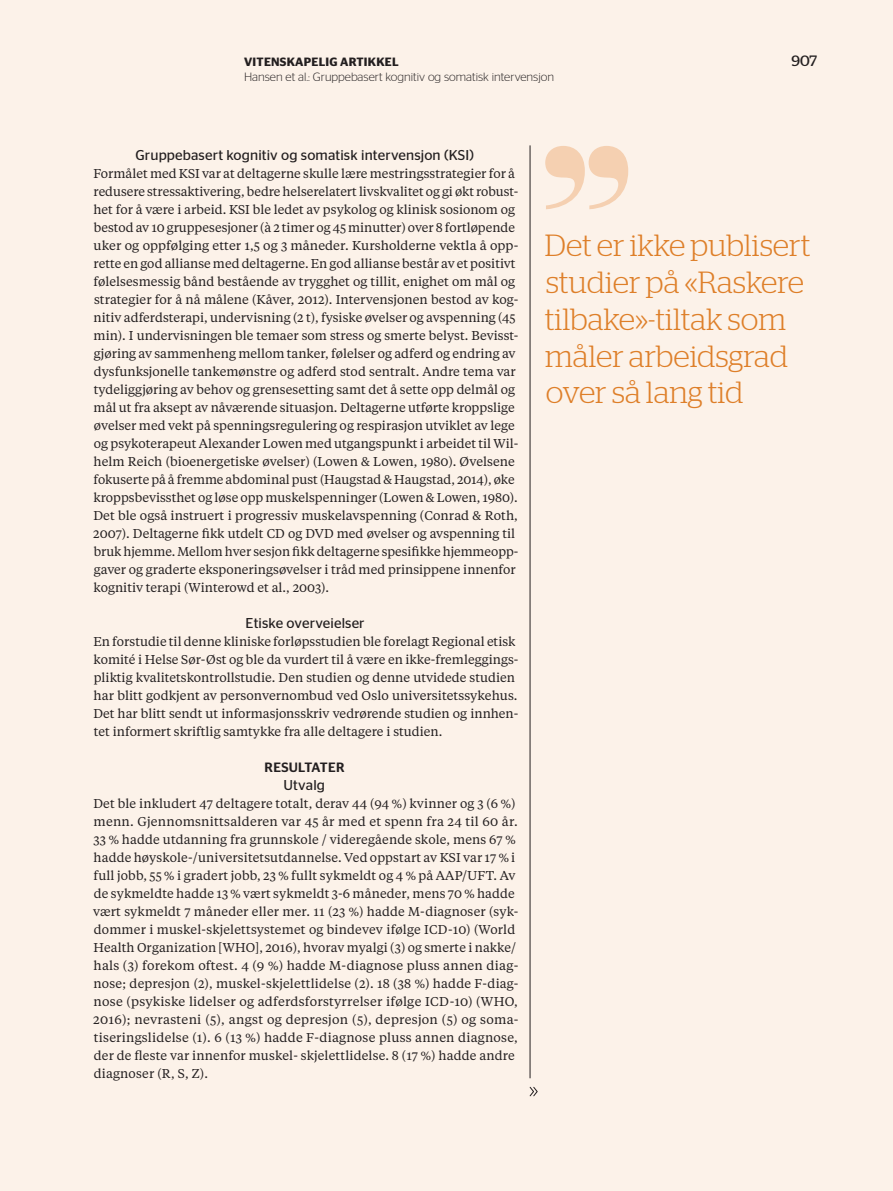
<style>
.page{position:relative;width:893px;height:1191px;background:#fcf2e9}
.page>*{position:absolute;margin:0;border:0;box-sizing:border-box;transform-origin:0 0}
.t1{font:300 30.6px/36.8px "Stag";color:#de7f29}
.t2{font:15px "Stag";color:#231f20}
.t3{font:14.25px "Stag Sans";letter-spacing:.01em;color:#231f20}
.t4{font:500 13.5px "Stag Sans";letter-spacing:.02em;color:#231f20}
.t5{font:12.75px/18px "Tiempos Text";color:#231f20}
.t6{font:300 12px "Stag Sans";color:#231f20}
.t7{font:600 12px "Stag Sans";color:#231f20}
</style>
<div class="page">
<hr style="left:530px;top:145px;width:1px;height:933px;background:#231f20">
<svg style="left:529px;top:1086px;width:9px;height:10px"></svg>
<svg style="left:545px;top:146px;width:83px;height:63px"></svg>
<p class="t7" style="left:244px;top:55px;width:17px">VITENSKAPELIG</p>
<p class="t7" style="left:340px;top:55px;width:9px">ARTIKKEL</p>
<p class="t2" style="left:791px;top:52px;width:27px">907</p>
<p class="t6" style="left:244px;top:70px;width:311px">Hansen et al.: Gruppebasert kognitiv og somatisk intervensjon</p>
<p class="t3" style="left:135px;top:147px;width:340px">Gruppebasert kognitiv og somatisk intervensjon (KSI)</p>
<p class="t5" style="left:93px;top:164px;width:427px">Formålet med KSI var at deltagerne skulle lære mestringsstrategier for å redusere stressaktivering, bedre helserelatert livskvalitet og gi økt robust&shy;het for å være i arbeid. KSI ble ledet av psykolog og klinisk sosionom og bestod av 10 gruppesesjoner (à 2 timer og 45 minutter) over 8 fortløpende uker og oppfølging etter 1,5 og 3 måneder. Kursholderne vektla å opp&shy;rette en god allianse med deltagerne. En god allianse består av et positivt følelsesmessig bånd bestående av trygghet og tillit, enighet om mål og strategier for å nå målene (Kåver, 2012). Intervensjonen bestod av kog&shy;nitiv adferdsterapi, undervisning (2 t), fysiske øvelser og avspenning (45 min). I undervisningen ble temaer som stress og smerte belyst. Bevisst&shy;gjøring av sammenheng mellom tanker, følelser og adferd og endring av dysfunksjonelle tankemønstre og adferd stod sentralt. Andre tema var tydeliggjøring av behov og grensesetting samt det å sette opp delmål og mål ut fra aksept av nåværende situasjon. Deltagerne utførte kroppslige øvelser med vekt på spenningsregulering og respirasjon utviklet av lege og psykoterapeut Alexander Lowen med utgangspunkt i arbeidet til Wil&shy;helm Reich (bioenergetiske øvelser) (Lowen &amp; Lowen, 1980). Øvelsene fokuserte på å fremme abdominal pust (Haugstad &amp; Haugstad, 2014), øke kroppsbevissthet og løse opp muskelspenninger (Lowen &amp; Lowen, 1980).<br>Det ble også instruert i progressiv muskelavspenning (Conrad &amp; Roth, 2007). Deltagerne fikk utdelt CD og DVD med øvelser og avspenning til bruk hjemme. Mellom hver sesjon fikk deltagerne spesifikke hjemmeopp&shy;gaver og graderte eksponeringsøvelser i tråd med prinsippene innenfor kognitiv terapi (Winterowd et al., 2003).</p>
<p class="t3" style="left:246px;top:615px;width:121px">Etiske overveielser</p>
<p class="t5" style="left:93px;top:632px;width:427px">En forstudie til denne kliniske forløpsstudien ble forelagt Regional etisk komité i Helse Sør-Øst og ble da vurdert til å være en ikke-fremleggings&shy;pliktig kvalitetskontrollstudie. Den studien og denne utvidede studien har blitt godkjent av personvernombud ved Oslo universitetssykehus.<br>Det har blitt sendt ut informasjonsskriv vedrørende studien og innhen&shy;tet informert skriftlig samtykke fra alle deltagere i studien.</p>
<p class="t4" style="left:265px;top:759px;width:81px">RESULTATER</p>
<p class="t3" style="left:284px;top:777px;width:43px">Utvalg</p>
<p class="t5" style="left:93px;top:794px;width:427px">Det ble inkludert 47 deltagere totalt, derav 44 (94 %) kvinner og 3 (6 %) menn. Gjennomsnittsalderen var 45 år med et spenn fra 24 til 60 år.<br>33 % hadde utdanning fra grunnskole / videregående skole, mens 67 % hadde høyskole-/universitetsutdannelse. Ved oppstart av KSI var 17 % i full jobb, 55 % i gradert jobb, 23 % fullt sykmeldt og 4 % på AAP/UFT. Av de sykmeldte hadde 13 % vært sykmeldt 3-6 måneder, mens 70 % hadde vært sykmeldt 7 måneder eller mer. 11 (23 %) hadde M-diagnoser (syk&shy;dommer i muskel-skjelettsystemet og bindevev ifølge ICD-10) (World Health Organization [WHO], 2016), hvorav myalgi (3) og smerte i nakke/ hals (3) forekom oftest. 4 (9 %) hadde M-diagnose pluss annen diag&shy;nose; depresjon (2), muskel-skjelettlidelse (2). 18 (38 %) hadde F-diag&shy;nose (psykiske lidelser og adferdsforstyrrelser ifølge ICD-10) (WHO, 2016); nevrasteni (5), angst og depresjon (5), depresjon (5) og soma&shy;tiseringslidelse (1). 6 (13 %) hadde F-diagnose pluss annen diagnose, der de fleste var innenfor muskel- skjelettlidelse. 8 (17 %) hadde andre diagnoser (R, S, Z).</p>
<h1 class="t1" style="left:545px;top:227px;width:267px">Det er ikke publisert studier på «Raskere tilbake»-tiltak som måler arbeidsgrad over så lang tid</h1>
</div>
